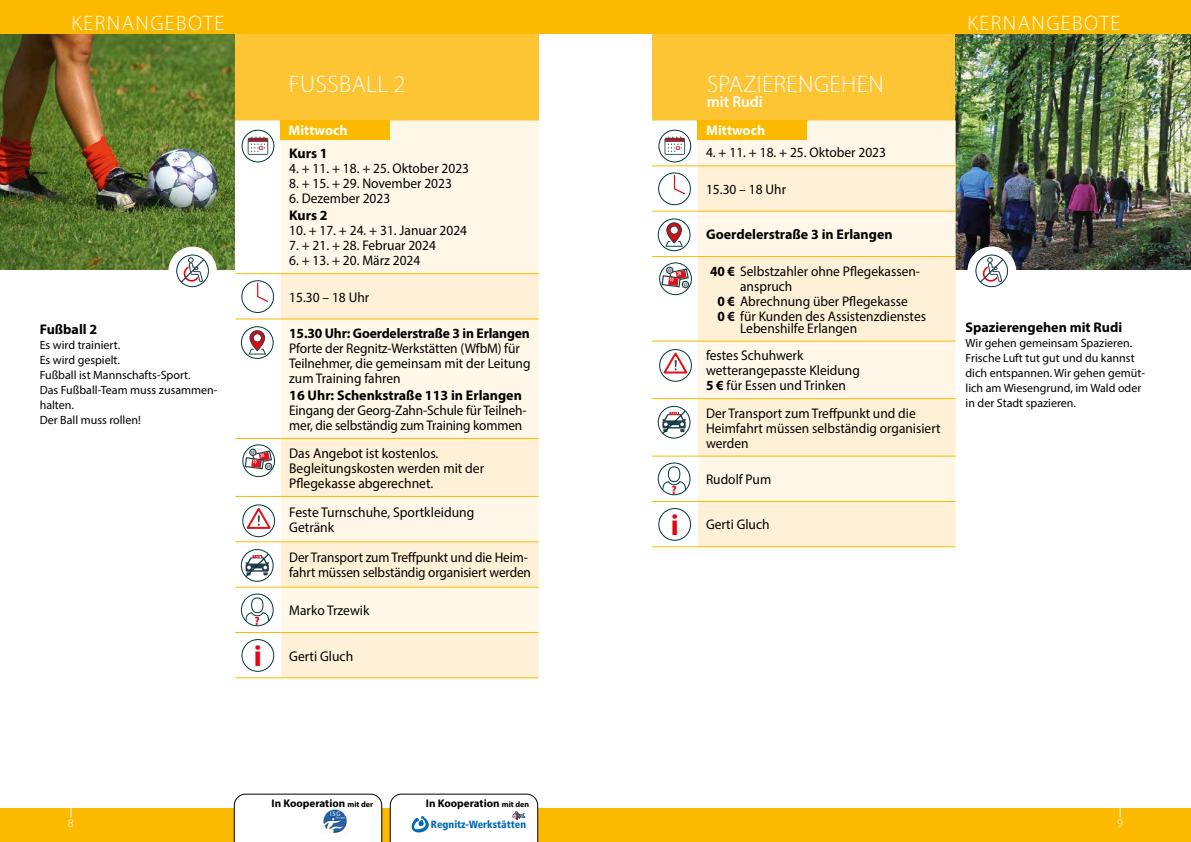
<style>
.page{position:relative;width:1191px;height:842px;background:#fff}
.page>*{position:absolute;margin:0;border:0;box-sizing:border-box;transform-origin:0 0}
.t1{font:300 24px "Myriad Pro";letter-spacing:.02em;color:#fff}
.t2{font:300 21px "Myriad Pro";letter-spacing:.07em;color:#fff}
.t3{font:600 16px "Myriad Pro";color:#fff;scale:.96 1}
.t4{font:14.1px/15.1px "Myriad Pro";color:#000;scale:.96 1}
.t5{font:14px/15px "Myriad Pro";color:#000;scale:.96 1}
.t6{font:14px/15px "Myriad Pro";color:#000;scale:.95 1}
.t7{font:700 14px "Myriad Pro";color:#000}
.t8{font:700 14px "Myriad Pro";color:#fff}
.t9{font:12px/15px "Myriad Pro";color:#000}
.t10{font:300 12px "Myriad Pro";color:#fff}
.t11{font:700 11.9px "Myriad Pro";color:#e30613}
.t12{font:700 11.1px "Myriad Pro";color:#000}
.t13{font:900 condensed 10.4px "Frutiger";color:#0069b4}
.s1{font-weight:700;font-size:29.5px;color:#e30613}
.s2{font-size:8px}
.s3{font-weight:700}
</style>
<div class="page">
<div style="left:0;top:808px;width:595px;height:34px;background:#fbba00"></div>
<div style="left:595px;top:808px;width:596px;height:34px;background:#fbba00"></div>
<div style="left:595px;top:0;width:596px;height:34px;background:#fbba00"></div>
<div style="left:0;top:0;width:595px;height:34px;background:#fbba00"></div>
<div style="left:0;top:34px;width:539px;height:86px;background:#fdc433"></div>
<div style="left:652px;top:34px;width:539px;height:86px;background:#fdc433"></div>
<img style="left:955px;top:34px;width:236px;height:235px">
<div style="left:698px;top:120px;width:257px;height:46px;background:#fff7e7"></div>
<svg style="left:698px;top:167px;width:257px;height:380px;background:#fef3dc"></svg>
<hr style="left:697px;top:166px;width:258px;height:1px;background:#fbba00">
<hr style="left:697px;top:211px;width:258px;height:1px;background:#fbba00">
<hr style="left:697px;top:256px;width:258px;height:1px;background:#fbba00">
<hr style="left:697px;top:341px;width:258px;height:1px;background:#fbba00">
<hr style="left:652px;top:547px;width:45px;height:1px;background:#fbba00">
<hr style="left:697px;top:398px;width:258px;height:1px;background:#fbba00">
<hr style="left:697px;top:456px;width:258px;height:1px;background:#fbba00">
<hr style="left:697px;top:501px;width:258px;height:1px;background:#fbba00">
<hr style="left:697px;top:547px;width:258px;height:1px;background:#fbba00">
<svg style="left:652px;top:120px;width:46px;height:427px"></svg>
<div style="left:658px;top:508px;width:33px;height:33px;border:1px solid #01363e;border-radius:50%"></div>
<div style="left:697px;top:120px;width:109px;height:20px;background:#fbba00"></div>
<img style="left:0;top:34px;width:235px;height:235px">
<div style="left:282px;top:120px;width:257px;height:153px;background:#fff7e7"></div>
<svg style="left:282px;top:274px;width:257px;height:404px;background:#fef3de"></svg>
<hr style="left:281px;top:273px;width:258px;height:1px;background:#fbba00">
<hr style="left:281px;top:319px;width:258px;height:1px;background:#fbba00">
<hr style="left:281px;top:438px;width:258px;height:1px;background:#fbba00">
<hr style="left:281px;top:496px;width:258px;height:1px;background:#fbba00">
<hr style="left:235px;top:678px;width:46px;height:1px;background:#fbba00">
<hr style="left:281px;top:541px;width:258px;height:1px;background:#fbba00">
<hr style="left:281px;top:587px;width:258px;height:1px;background:#fbba00">
<hr style="left:281px;top:632px;width:258px;height:1px;background:#fbba00">
<hr style="left:281px;top:678px;width:258px;height:1px;background:#fbba00">
<svg style="left:235px;top:120px;width:47px;height:558px"></svg>
<div style="left:241px;top:639px;width:33px;height:33px;border:1px solid #01363e;border-radius:50%"></div>
<div style="left:280px;top:120px;width:109px;height:20px;background:#fbba00"></div>
<svg style="left:234px;top:793px;width:148px;height:49px"></svg>
<svg style="left:389px;top:793px;width:149px;height:49px"></svg>
<div style="left:168px;top:247px;width:49px;height:48px;background:#fff;border-radius:50%"></div>
<svg style="left:176px;top:254px;width:33px;height:33px"></svg>
<div style="left:967px;top:247px;width:49px;height:48px;background:#fff;border-radius:50%"></div>
<svg style="left:975px;top:254px;width:33px;height:33px"></svg>
<h2 class="t2" style="left:72px;top:10px;width:154px">KERNANGEBOTE</h2>
<h2 class="t2" style="left:967px;top:10px;width:154px">KERNANGEBOTE</h2>
<p class="t7" style="left:40px;top:321px;width:59px">Fußball 2</p>
<p class="t9" style="left:40px;top:338px;width:179px">Es wird trainiert.<br>Es wird gespielt.<br>Fußball ist Mannschafts-Sport.<br>Das Fußball-Team muss zusammen&shy;halten.<br>Der Ball muss rollen!</p>
<h1 class="t1" style="left:289px;top:69px;width:118px">FUSSBALL 2</h1>
<p class="t8" style="left:288px;top:121px;width:61px">Mittwoch</p>
<p class="t7" style="left:289px;top:144px;width:40px">Kurs 1</p>
<p class="t5" style="left:289px;top:161px;width:189px">4. + 11. + 18. + 25. Oktober 2023</p>
<p class="t5" style="left:289px;top:176px;width:171px">8. + 15. + 29. November 2023</p>
<p class="t5" style="left:289px;top:191px;width:107px">6. Dezember 2023</p>
<p class="t7" style="left:289px;top:206px;width:40px">Kurs 2</p>
<p class="t5" style="left:289px;top:223px;width:187px">10. + 17. + 24. + 31. Januar 2024</p>
<p class="t5" style="left:289px;top:238px;width:154px">7. + 21. + 28. Februar 2024</p>
<p class="t5" style="left:289px;top:253px;width:138px">6. + 13. + 20. März 2024</p>
<p class="t5" style="left:289px;top:289px;width:85px">15.30 – 18 Uhr</p>
<p class="t7" style="left:289px;top:324px;width:242px">15.30 Uhr: Goerdelerstraße 3 in Erlangen</p>
<p class="t5" style="left:289px;top:341px;width:253px">Pforte der Regnitz-Werkstätten (WfbM) für<br>Teilnehmer, die gemeinsam mit der Leitung zum Training fahren</p>
<p class="t7" style="left:289px;top:386px;width:234px">16 Uhr: Schenkstraße 113 in Erlangen</p>
<p class="t6" style="left:289px;top:403px;width:251px">Eingang der Georg-Zahn-Schule für Teilneh&shy;mer, die selbständig zum Training kommen</p>
<p class="t4" style="left:289px;top:445px;width:204px">Das Angebot ist kostenlos.<br>Begleitungskosten werden mit der<br>Pflegekasse abgerechnet.</p>
<p class="t4" style="left:289px;top:504px;width:194px">Feste Turnschuhe, Sportkleidung<br>Getränk</p>
<p class="t6" style="left:289px;top:550px;width:256px">Der Transport zum Treffpunkt und die Heim&shy;fahrt müssen selbständig organisiert werden</p>
<p class="t5" style="left:289px;top:603px;width:85px">Marko Trzewik</p>
<p class="t4" style="left:254px;top:648px;width:105px"><span class="s1">i</span> Gerti Gluch</p>
<p class="t11" style="left:255px;top:613px;width:7px">?</p>
<p class="t12" style="left:271px;top:796px;width:103px">In Kooperation <span class="s2">mit der</span></p>
<p class="t12" style="left:426px;top:796px;width:105px">In Kooperation <span class="s2">mit den</span></p>
<h1 class="t1" style="left:707px;top:69px;width:178px">SPAZIERENGEHEN</h1>
<p class="t3" style="left:707px;top:91px;width:60px">mit Rudi</p>
<p class="t8" style="left:706px;top:121px;width:61px">Mittwoch</p>
<p class="t5" style="left:706px;top:144px;width:189px">4. + 11. + 18. + 25. Oktober 2023</p>
<p class="t5" style="left:706px;top:181px;width:85px">15.30 – 18 Uhr</p>
<p class="t7" style="left:706px;top:225px;width:188px">Goerdelerstraße 3 in Erlangen</p>
<p class="t5" style="left:710px;top:263px;width:219px"><span class="s3">40 €</span> Selbstzahler ohne Pflegekassen-</p>
<p class="t5" style="left:740px;top:278px;width:56px">anspruch</p>
<p class="t5" style="left:717px;top:293px;width:200px"><span class="s3">0 €</span> Abrechnung über Pflegekasse</p>
<p class="t5" style="left:717px;top:308px;width:219px"><span class="s3">0 €</span> für Kunden des Assistenzdienstes</p>
<p class="t5" style="left:706px;top:314px;width:159px;line-height:27.5px;text-indent:34px">Lebenshilfe Erlangen festes Schuhwerk</p>
<p class="t5" style="left:706px;top:363px;width:162px">wetterangepasste Kleidung<br><span class="s3">5 €</span> für Essen und Trinken</p>
<p class="t5" style="left:706px;top:405px;width:246px">Der Transport zum Treffpunkt und die<br>Heimfahrt müssen selbständig organisiert werden</p>
<p class="t5" style="left:706px;top:472px;width:69px">Rudolf Pum</p>
<p class="t5" style="left:670px;top:517px;width:104px"><span class="s1">i</span> Gerti Gluch</p>
<p class="t11" style="left:671px;top:482px;width:7px">?</p>
<p class="t7" style="left:965px;top:318px;width:158px">Spazierengehen mit Rudi</p>
<p class="t9" style="left:965px;top:335px;width:181px">Wir gehen gemeinsam Spazieren.<br>Frische Luft tut gut und du kannst dich entspannen. Wir gehen gemüt&shy;lich am Wiesengrund, im Wald oder in der Stadt spazieren.</p>
<p class="t10" style="left:68px;top:816px;width:7px">8</p>
<p class="t10" style="left:1117px;top:816px;width:7px">9</p>
<p class="t13" style="left:431px;top:818px;width:97px">Regnitz-Werkstätten</p>
</div>
